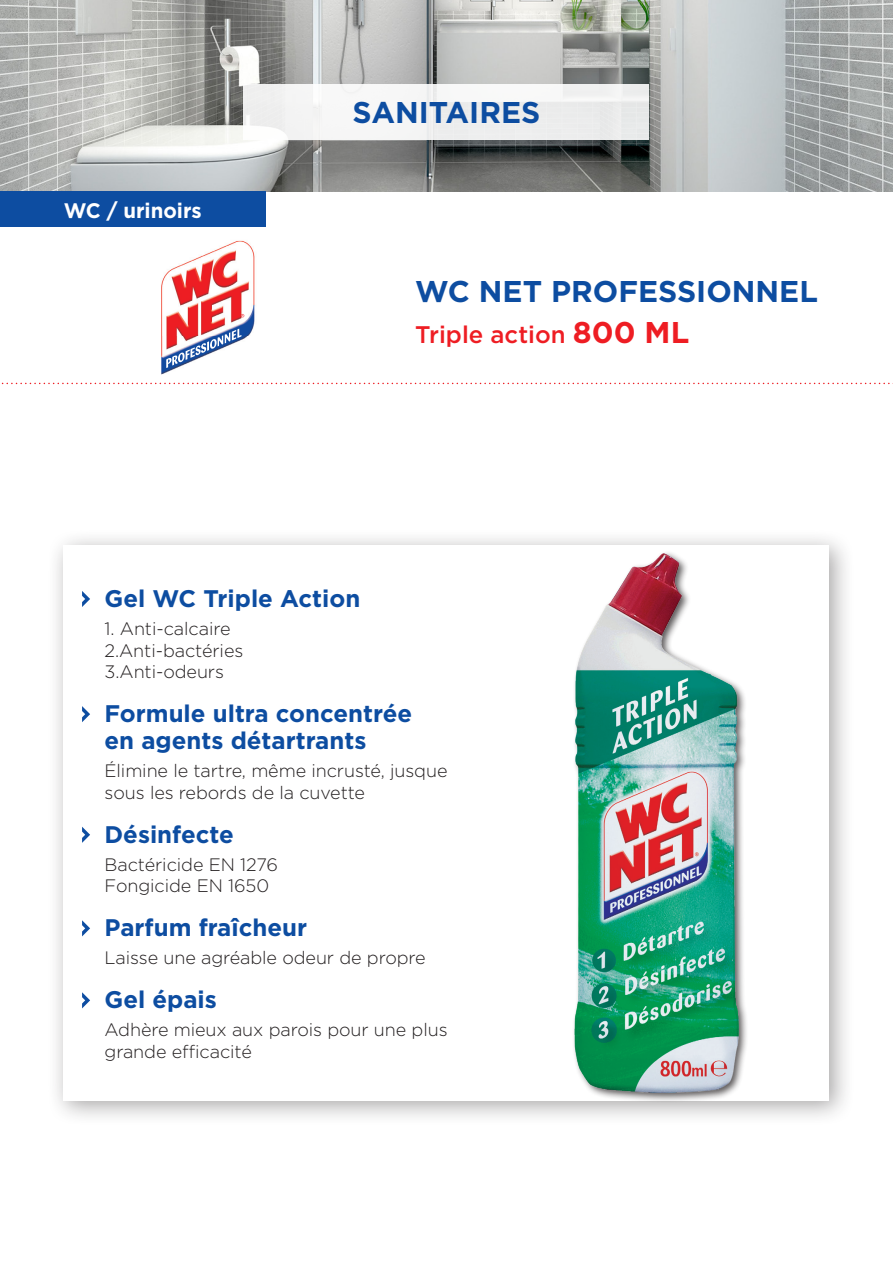
<style>
.page{position:relative;width:893px;height:1263px;background:#fff}
.page>*{position:absolute;margin:0;border:0;box-sizing:border-box;transform-origin:0 0}
.t1{font:700 30px "Gotham";color:#0d4da1}
.t2{font:700 24px/27px "Gotham";color:#0d4da1}
.t3{font:500 24px "Gotham";color:#ee1d23}
.t4{font:700 21px "Gotham";color:#fff}
.t5{font:300 18px/21.6px "Gotham";letter-spacing:-.005em;color:#231f20}
.s1{font-weight:700;font-size:30px}
</style>
<div class="page">
<img style="left:0;top:0;width:893px;height:191px">
<div style="left:47px;top:528px;width:808px;height:598px;background:#231f20;opacity:.4"></div>
<div style="left:64px;top:545px;width:765px;height:555px;background:#fff"></div>
<svg style="left:82px;top:591px;width:8px;height:16px"></svg>
<svg style="left:82px;top:706px;width:8px;height:16px"></svg>
<svg style="left:82px;top:827px;width:8px;height:16px"></svg>
<svg style="left:82px;top:920px;width:8px;height:16px"></svg>
<svg style="left:82px;top:992px;width:8px;height:16px"></svg>
<div style="left:571px;top:550px;width:178px;height:553px;background:#231f20;opacity:.75"></div>
<img style="left:575px;top:554px;width:163px;height:538px">
<img style="left:161px;top:240px;width:94px;height:135px">
<svg style="left:166px;top:329px;width:75px;height:39px"></svg>
<svg style="left:1px;top:383px;width:892px;height:1px"></svg>
<div style="left:244px;top:84px;width:405px;height:56px;background:#f2f2f2"></div>
<div style="left:0;top:191px;width:266px;height:36px;background:#0d4da1"></div>
<p class="t4" style="left:64px;top:196px;width:140px">WC / urinoirs</p>
<h1 class="t1" style="left:353px;top:93px;width:189px">SANITAIRES</h1>
<h1 class="t1" style="left:415px;top:272px;width:404px">WC NET PROFESSIONNEL</h1>
<h2 class="t3" style="left:415px;top:318px;width:275px">Triple action <span class="s1">800 ML</span></h2>
<h2 class="t2" style="left:105px;top:585px;width:257px">Gel WC Triple Action</h2>
<p class="t5" style="left:105px;top:617px;width:140px">1. Anti-calcaire<br>2.Anti-bactéries<br>3.Anti-odeurs</p>
<h2 class="t2" style="left:105px;top:700px;width:309px">Formule ultra concentrée en agents détartrants</h2>
<p class="t5" style="left:105px;top:759px;width:344px">Élimine le tartre, même incrusté, jusque sous les rebords de la cuvette</p>
<h2 class="t2" style="left:105px;top:821px;width:131px">Désinfecte</h2>
<p class="t5" style="left:105px;top:853px;width:175px">Bactéricide EN 1276<br>Fongicide EN 1650</p>
<h2 class="t2" style="left:105px;top:914px;width:204px">Parfum fraîcheur</h2>
<p class="t5" style="left:105px;top:947px;width:323px">Laisse une agréable odeur de propre</p>
<h2 class="t2" style="left:105px;top:986px;width:114px">Gel épais</h2>
<p class="t5" style="left:105px;top:1019px;width:345px">Adhère mieux aux parois pour une plus grande efficacité</p>
</div>
